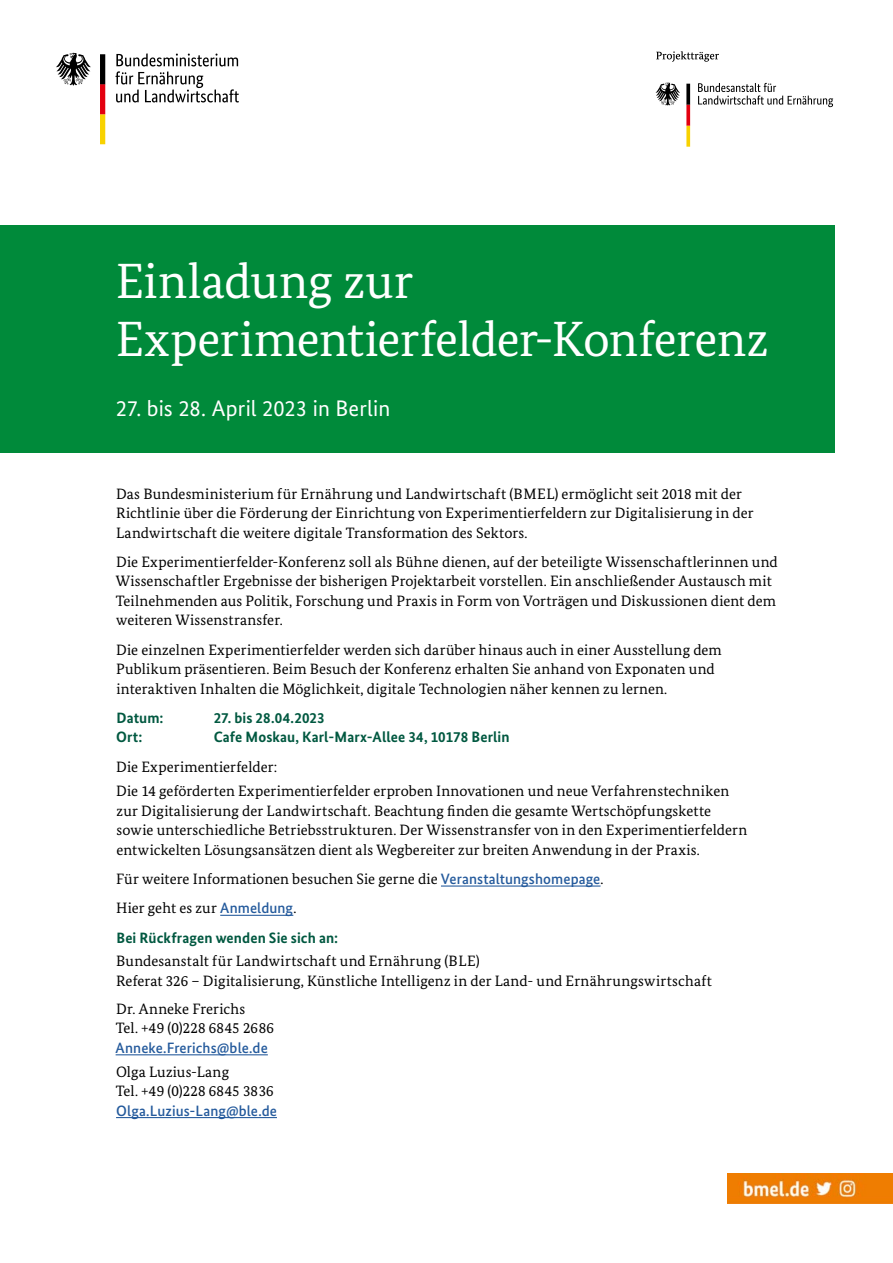
<style>
.page{position:relative;width:893px;height:1263px;background:#fff}
.page>*{position:absolute;margin:0;border:0;box-sizing:border-box;transform-origin:0 0}
.H1_Überschrift{font:49.5px "Bundes Serif";letter-spacing:-.01em;color:#fff}
.H2_Überschrift{font:22.5px "Bundes Sans";letter-spacing:.005em;color:#fff}
.P_Fließtext{font:15px/19.5px "Bundes Serif";letter-spacing:.005em;color:#000}
.P_Fließtext_sans_12pt_Bold_Aktz_dkl_grün{font:700 15px "Bundes Sans";letter-spacing:.005em;color:#005840}
.P_Fließtext_ohne_Absatz{font:500 15px "Bundes Sans";letter-spacing:.005em;color:#245a9c}
.P_Fließtext_ohne_Absatz-2{font:15px "Bundes Serif";letter-spacing:.01em;color:#000}
.s1{font-family:"Bundes Sans";font-weight:500;color:#245a9c}
</style>
<div class="page">
<img style="left:727px;top:1174px;width:166px;height:29px">
<div style="left:0;top:225px;width:834px;height:228px;background:#008a3a"></div>
<svg style="left:115px;top:53px;width:124px;height:49px"></svg>
<svg style="left:56px;top:53px;width:35px;height:33px"></svg>
<svg style="left:100px;top:54px;width:5px;height:90px"></svg>
<hr style="left:441px;top:885px;width:160px;height:1px;background:#245a9c">
<hr style="left:220px;top:915px;width:73px;height:1px;background:#245a9c">
<hr style="left:116px;top:1054px;width:152px;height:1px;background:#245a9c">
<hr style="left:116px;top:1117px;width:161px;height:1px;background:#245a9c">
<svg style="left:655px;top:83px;width:25px;height:23px"></svg>
<svg style="left:686px;top:84px;width:4px;height:63px"></svg>
<svg style="left:698px;top:83px;width:135px;height:24px"></svg>
<svg style="left:656px;top:51px;width:63px;height:11px"></svg>
<h1 class="H1_Überschrift" style="left:116px;top:251px;width:299px">Einladung zur</h1>
<h1 class="H1_Überschrift" style="left:116px;top:309px;width:654px">Experimentierfelder-Konferenz</h1>
<h2 class="H2_Überschrift" style="left:116px;top:395px;width:276px">27. bis 28. April 2023 in Berlin</h2>
<p class="P_Fließtext" style="left:116px;top:483px;width:639px">Das Bundesministerium für Ernährung und Landwirtschaft (BMEL) ermöglicht seit 2018 mit der<br>Richtlinie über die Förderung der Einrichtung von Experimentierfeldern zur Digitalisierung in der<br>Landwirtschaft die weitere digitale Transformation des Sektors.</p>
<p class="P_Fließtext" style="left:116px;top:552px;width:664px">Die Experimentierfelder-Konferenz soll als Bühne dienen, auf der beteiligte Wissenschaftlerinnen und Wissenschaftler Ergebnisse der bisherigen Projektarbeit vorstellen. Ein anschließender Austausch mit Teilnehmenden aus Politik, Forschung und Praxis in Form von Vorträgen und Diskussionen dient dem weiteren Wissenstransfer.</p>
<p class="P_Fließtext" style="left:116px;top:639px;width:607px">Die einzelnen Experimentierfelder werden sich darüber hinaus auch in einer Ausstellung dem<br>Publikum präsentieren. Beim Besuch der Konferenz erhalten Sie anhand von Exponaten und interaktiven Inhalten die Möglichkeit, digitale Technologien näher kennen zu lernen.</p>
<p class="P_Fließtext_sans_12pt_Bold_Aktz_dkl_grün" style="left:116px;top:708px;width:49px">Datum:</p>
<p class="P_Fließtext_sans_12pt_Bold_Aktz_dkl_grün" style="left:214px;top:708px;width:113px">27. bis 28.04.2023</p>
<p class="P_Fließtext_sans_12pt_Bold_Aktz_dkl_grün" style="left:116px;top:728px;width:28px">Ort:</p>
<p class="P_Fließtext_sans_12pt_Bold_Aktz_dkl_grün" style="left:214px;top:728px;width:297px">Cafe Moskau, Karl-Marx-Allee 34, 10178 Berlin</p>
<p class="P_Fließtext" style="left:116px;top:756px;width:163px">Die Experimentierfelder:</p>
<p class="P_Fließtext" style="left:116px;top:781px;width:632px">Die 14 geförderten Experimentierfelder erproben Innovationen und neue Verfahrenstechniken zur Digitalisierung der Landwirtschaft. Beachtung finden die gesamte Wertschöpfungskette sowie unterschiedliche Betriebsstrukturen. Der Wissenstransfer von in den Experimentierfeldern entwickelten Lösungsansätzen dient als Wegbereiter zur breiten Anwendung in der Praxis.</p>
<p class="P_Fließtext" style="left:116px;top:869px;width:489px">Für weitere Informationen besuchen Sie gerne die <span class="s1">Veranstaltungshomepage</span>.</p>
<p class="P_Fließtext" style="left:116px;top:898px;width:182px">Hier geht es zur <span class="s1">Anmeldung</span>.</p>
<p class="P_Fließtext_sans_12pt_Bold_Aktz_dkl_grün" style="left:116px;top:928px;width:223px">Bei Rückfragen wenden Sie sich an:</p>
<p class="P_Fließtext" style="left:116px;top:951px;width:597px">Bundesanstalt für Landwirtschaft und Ernährung (BLE)<br>Referat 326 – Digitalisierung, Künstliche Intelligenz in der Land- und Ernährungswirtschaft</p>
<p class="P_Fließtext" style="left:116px;top:999px;width:131px">Dr. Anneke Frerichs</p>
<p class="P_Fließtext" style="left:116px;top:1018px;width:160px">Tel. +49 (0)228 6845 2686</p>
<p class="P_Fließtext_ohne_Absatz" style="left:116px;top:1038px;width:154px">Anneke.Frerichs@ble.de</p>
<p class="P_Fließtext_ohne_Absatz-2" style="left:116px;top:1062px;width:115px">Olga Luzius-Lang</p>
<p class="P_Fließtext_ohne_Absatz-2" style="left:116px;top:1082px;width:160px">Tel. +49 (0)228 6845 3836</p>
<p class="P_Fließtext_ohne_Absatz" style="left:116px;top:1101px;width:162px">Olga.Luzius-Lang@ble.de</p>
</div>
